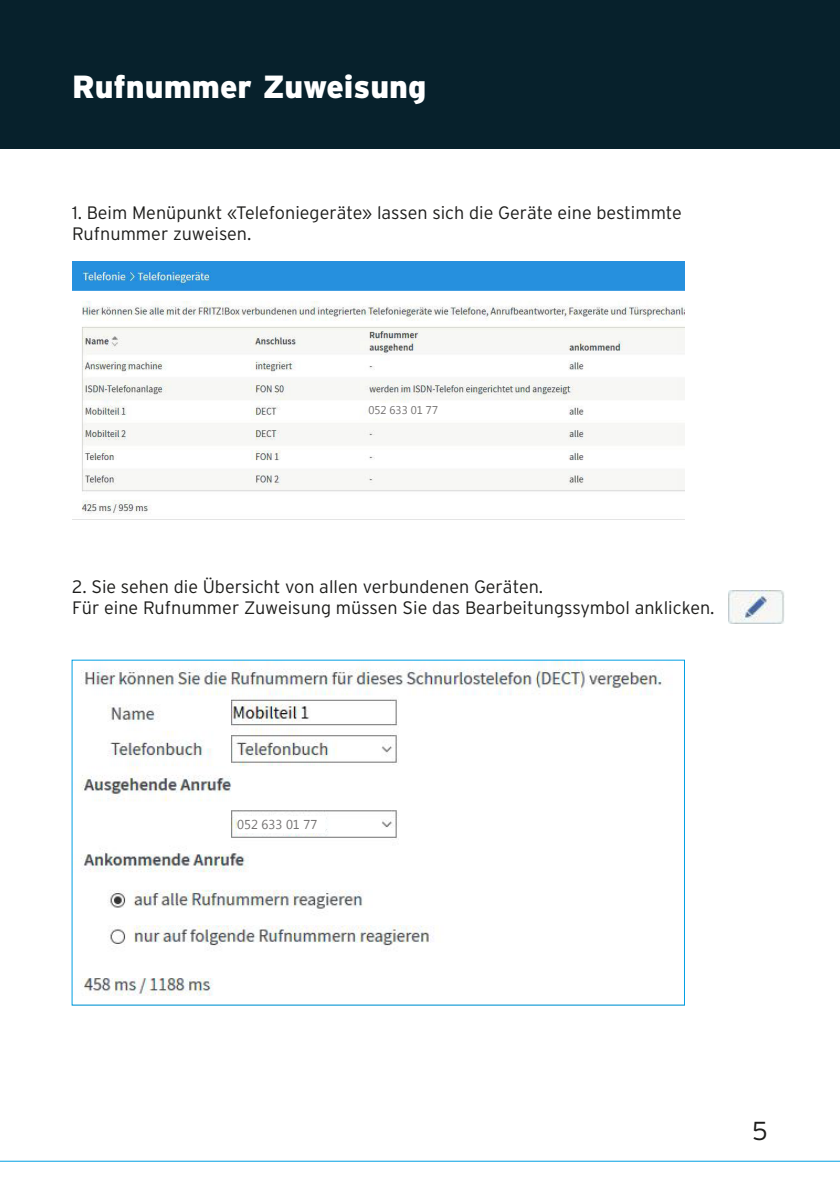
<style>
.page{position:relative;width:840px;height:1191px;background:#fff}
.page>*{position:absolute;margin:0;border:0;box-sizing:border-box;transform-origin:0 0}
.t1{font:900 32px "Interstate";color:#fff}
.t2{font:300 26px "Interstate";color:#1d1d1b}
.t3{font:300 18px "Interstate";color:#1d1d1b}
.t4{font:12.8px "Microsoft Tai Le";color:#737170}
.t5{font:11.2px "Microsoft Tai Le";color:#737170}
</style>
<div class="page">
<hr style="left:0;top:1160px;width:839px;height:1px;background:#009fe3">
<div style="left:0;top:0;width:839px;height:149px;background:#07212c"></div>
<img style="left:72px;top:262px;width:612px;height:258px">
<img style="left:728px;top:590px;width:55px;height:34px">
<img style="left:81px;top:661px;width:583px;height:335px">
<div style="left:237px;top:816px;width:87px;height:16px;background:#fff"></div>
<div style="left:368px;top:403px;width:76px;height:14px;background:#fff"></div>
<p class="t1" style="left:72px;top:68px;width:356px">Rufnummer Zuweisung</p>
<p class="t3" style="left:72px;top:202px;width:611px">1. Beim Menüpunkt «Telefoniegeräte» lassen sich die Geräte eine bestimmte</p>
<p class="t3" style="left:72px;top:224px;width:181px">Rufnummer zuweisen.</p>
<p class="t5" style="left:368px;top:404px;width:71px">052 633 01 77</p>
<p class="t3" style="left:72px;top:576px;width:472px">2. Sie sehen die Übersicht von allen verbundenen Geräten.</p>
<p class="t3" style="left:72px;top:598px;width:643px">Für eine Rufnummer Zuweisung müssen Sie das Bearbeitungssymbol anklicken.</p>
<p class="t4" style="left:237px;top:817px;width:82px">052 633 01 77</p>
<p class="t2" style="left:751px;top:1116px;width:17px">5</p>
</div>
